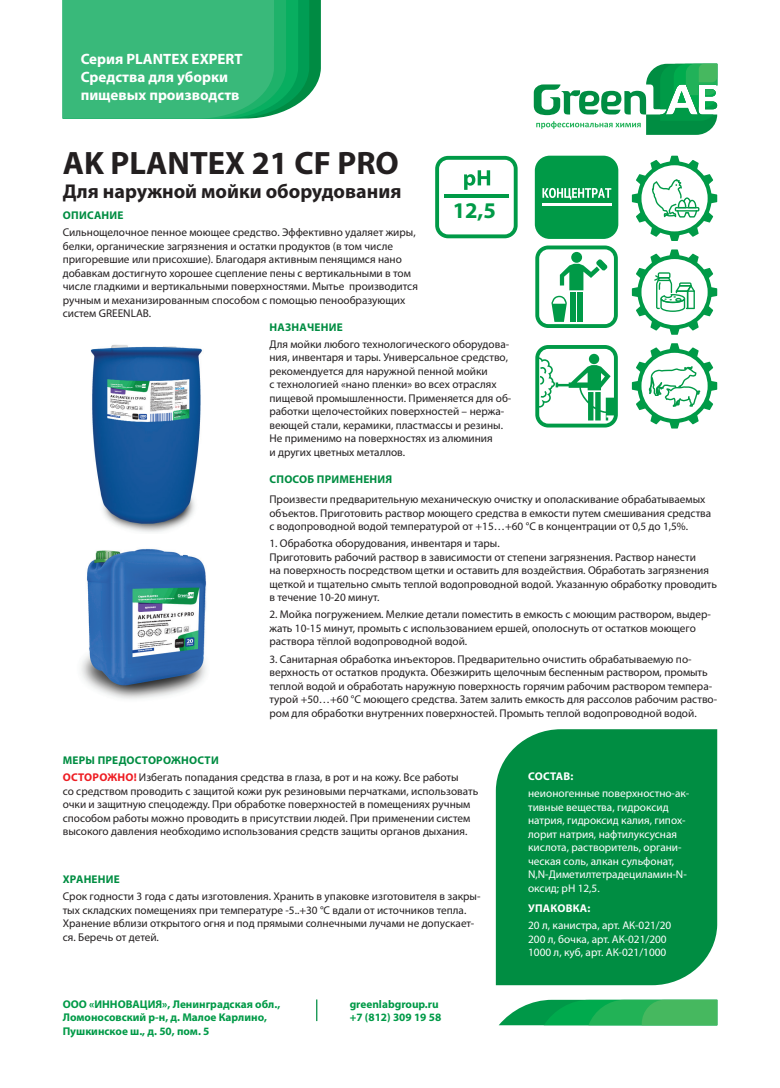
<style>
.page{position:relative;width:780px;height:1088px;background:#fff}
.page>*{position:absolute;margin:0;border:0;box-sizing:border-box;transform-origin:0 0}
.t1{font:700 32.5px "Myriad Pro";color:#231f20}
.t2{font:700 22.5px "Myriad Pro";color:#009a47}
.t3{font:700 20px "Myriad Pro";color:#231f20}
.t4{font:700 15px/18px "Myriad Pro";color:#fff}
.t5{font:11.25px/13.5px "Myriad Pro";color:#231f20}
.t6{font:11.25px/13.5px "Myriad Pro";color:#fff}
.t7{font:700 11.25px/13.5px "Myriad Pro";color:#009a47}
.t8{font:700 11.25px "Myriad Pro";letter-spacing:.02em;color:#008d42}
.t9{font:700 11.25px "Myriad Pro";letter-spacing:.02em;color:#fff}
.s1{font-weight:700;color:#008d42}
.s2{font-weight:700;color:#ee1d23}
</style>
<div class="page">
<svg style="left:533px;top:64px;width:184px;height:71px"></svg>
<div style="left:496px;top:729px;width:221px;height:256px;background:#008d42"></div>
<svg style="left:316px;top:999px;width:1px;height:22px"></svg>
<svg style="left:435px;top:156px;width:82px;height:82px"></svg>
<img style="left:81px;top:548px;width:126px;height:151px">
<img style="left:90px;top:345px;width:112px;height:187px">
<svg style="left:499px;top:1000px;width:218px;height:25px;background:#31b360"></svg>
<svg style="left:632px;top:156px;width:85px;height:85px"></svg>
<svg style="left:632px;top:249px;width:85px;height:86px"></svg>
<svg style="left:632px;top:343px;width:85px;height:85px"></svg>
<div style="left:535px;top:156px;width:83px;height:83px;background:#009a47;border-radius:15px"></div>
<svg style="left:542px;top:188px;width:69px;height:12px"></svg>
<hr style="left:542px;top:204px;width:69px;height:2px;background:#fff">
<svg style="left:535px;top:245px;width:82px;height:83px"></svg>
<svg style="left:535px;top:345px;width:82px;height:82px"></svg>
<svg style="left:63px;top:0;width:258px;height:119px;background:#36b677"></svg>
<h3 class="t4" style="left:81px;top:49px;width:163px">Серия PLANTEX EXPERT<br>Средства для уборки пищевых производств</h3>
<h1 class="t1" style="left:63px;top:142px;width:337px">AK PLANTEX 21 CF PRO</h1>
<h3 class="t3" style="left:63px;top:179px;width:340px">Для наружной мойки оборудования</h3>
<p class="t8" style="left:63px;top:208px;width:62px">ОПИСАНИЕ</p>
<p class="t5" style="left:63px;top:225px;width:357px">Сильнощелочное пенное моющее средство. Эффективно удаляет жиры, белки, органические загрязнения и остатки продуктов (в том числе пригоревшие или присохшие). Благодаря активным пенящимся нано добавкам достигнуто хорошее сцепление пены с вертикальными в том числе гладкими и вертикальными поверхностями. Мытье производится ручным и механизированным способом с помощью пенообразующих систем GREENLAB.</p>
<h2 class="t2" style="left:452px;top:196px;width:45px">12,5</h2>
<p class="t8" style="left:269px;top:320px;width:75px">НАЗНАЧЕНИЕ</p>
<p class="t5" style="left:269px;top:337px;width:243px">Для мойки любого технологического оборудова&shy;ния, инвентаря и тары. Универсальное средство, рекомендуется для наружной пенной мойки<br>с технологией «нано пленки» во всех отраслях пищевой промышленности. Применяется для об&shy;работки щелочестойких поверхностей – нержа&shy;веющей стали, керамики, пластмассы и резины.<br>Не применимо на поверхностях из алюминия<br>и других цветных металлов.</p>
<p class="t8" style="left:269px;top:472px;width:124px">СПОСОБ ПРИМЕНЕНИЯ</p>
<p class="t5" style="left:269px;top:493px;width:443px">Произвести предварительную механическую очистку и ополаскивание обрабатываемых объектов. Приготовить раствор моющего средства в емкости путем смешивания средства с водопроводной водой температурой от +15…+60 °С в концентрации от 0,5 до 1,5%.</p>
<p class="t5" style="left:269px;top:537px;width:449px">1. Обработка оборудования, инвентаря и тары.<br>Приготовить рабочий раствор в зависимости от степени загрязнения. Раствор нанести<br>на поверхность посредством щетки и оставить для воздействия. Обработать загрязнения щеткой и тщательно смыть теплой водопроводной водой. Указанную обработку проводить в течение 10-20 минут.</p>
<p class="t5" style="left:269px;top:608px;width:443px">2. Мойка погружением. Мелкие детали поместить в емкость с моющим раствором, выдер&shy;жать 10-15 минут, промыть с использованием ершей, ополоснуть от остатков моющего раствора тёплой водопроводной водой.</p>
<p class="t5" style="left:269px;top:652px;width:449px">3. Санитарная обработка инъекторов. Предварительно очистить обрабатываемую по&shy;верхность от остатков продукта. Обезжирить щелочным беспенным раствором, промыть теплой водой и обработать наружную поверхность горячим рабочим раствором темпера&shy;турой +50…+60 °С моющего средства. Затем залить емкость для рассолов рабочим раство&shy;ром для обработки внутренних поверхностей. Промыть теплой водопроводной водой.</p>
<p class="t5" style="left:63px;top:751px;width:397px;line-height:17px"><span class="s1">МЕРЫ ПРЕДОСТОРОЖНОСТИ<br></span><span class="s2">ОСТОРОЖНО!</span> Избегать попадания средства в глаза, в рот и на кожу. Все работы</p>
<p class="t5" style="left:63px;top:784px;width:417px">со средством проводить с защитой кожи рук резиновыми перчатками, использовать очки и защитную спецодежду. При обработке поверхностей в помещениях ручным способом работы можно проводить в присутствии людей. При применении систем высокого давления необходимо использования средств защиты органов дыхания.</p>
<p class="t8" style="left:63px;top:872px;width:58px">ХРАНЕНИЕ</p>
<p class="t5" style="left:63px;top:889px;width:419px">Срок годности 3 года с даты изготовления. Хранить в упаковке изготовителя в закры&shy;тых складских помещениях при температуре -5..+30 °С вдали от источников тепла.<br>Хранение вблизи открытого огня и под прямыми солнечными лучами не допускает&shy;ся. Беречь от детей.</p>
<p class="t7" style="left:63px;top:997px;width:219px">ООО «ИННОВАЦИЯ», Ленинградская обл.,<br>Ломоносовский р-н, д. Малое Карлино,<br>Пушкинское ш., д. 50, пом. 5</p>
<p class="t7" style="left:349px;top:997px;width:93px">greenlabgroup.ru +7 (812) 309 19 58</p>
<p class="t9" style="left:528px;top:769px;width:47px">СОСТАВ:</p>
<p class="t6" style="left:528px;top:786px;width:163px">неионогенные поверхностно-ак&shy;тивные вещества, гидроксид натрия, гидроксид калия, гипох&shy;лорит натрия, нафтилуксусная кислота, растворитель, органи&shy;ческая соль, алкан сульфонат,<br>N,N‐Диметилтетрадециламин‐N‐ оксид; рН 12,5.</p>
<p class="t9" style="left:528px;top:901px;width:64px">УПАКОВКА:</p>
<p class="t6" style="left:528px;top:918px;width:145px">20 л, канистра, арт. АК-021/20<br>200 л, бочка, арт. АК-021/200<br>1000 л, куб, арт. АК-021/1000</p>
</div>
